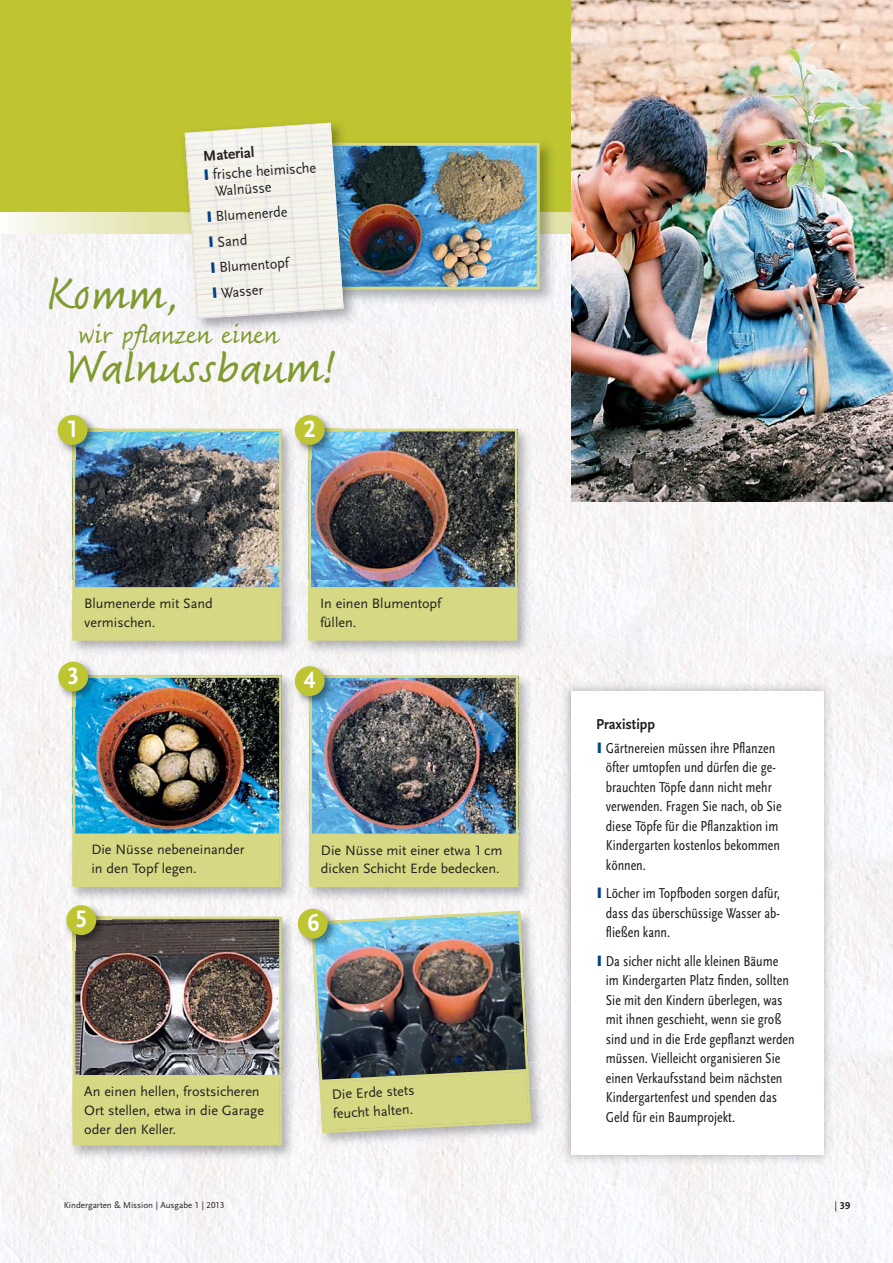
<style>
.page{position:relative;width:893px;height:1263px;background:#fff}
.page>*{position:absolute;margin:0;border:0;box-sizing:border-box;transform-origin:0 0}
.t1{font:49.5px "Fineprint Pro";color:#7f9b30}
.t2{font:28.5px "Fineprint Pro";color:#7f9b30}
.t3{font:700 24.9px "Scala Sans LF";color:#fff;scale:.95 1}
.t4{font:15px/19.5px "Scala Sans Regular Con";color:#231f20;scale:.95 1}
.t5{font:15px/25.5px "Scala Sans LF";color:#231f20;scale:.95 1}
.t6{font:700 15px "Scala Sans LF";color:#231f20;scale:.95 1}
.t7{font:700 15px "Scala Sans LF";color:#231f20}
.t8{font:14.1px/18.9px "Scala Sans LF";color:#231f20}
.t9{font:700 10.5px "Scala Sans LF";color:#231f20}
.t10{font:9px "Scala Sans LF";color:#231f20}
.s1{font-weight:400}
</style>
<div class="page">
<div style="left:0;top:234px;width:893px;height:1029px;background:#f7f5f7"></div>
<div style="left:0;top:0;width:893px;height:234px;background:#bec531"></div>
<div style="left:0;top:213px;width:152px;height:21px;background:linear-gradient(to right,#fcfdfa,#e3e2ac)"></div>
<div style="left:150px;top:213px;width:563px;height:21px;background:#e2e3aa"></div>
<img style="left:66px;top:422px;width:234px;height:237px">
<img style="left:76px;top:433px;width:202px;height:148px">
<div style="left:72px;top:429px;width:210px;height:209px;border:3px solid #d6d884"></div>
<img style="left:282px;top:581px;width:18px;height:24px">
<img style="left:66px;top:581px;width:6px;height:24px">
<img style="left:72px;top:581px;width:210px;height:6px">
<div style="left:75px;top:590px;width:204px;height:48px;background:#d6d884"></div>
<div style="left:72px;top:587px;width:210px;height:54px;border:3px solid #d6d884"></div>
<img style="left:557px;top:679px;width:279px;height:489px">
<div style="left:571px;top:692px;width:252px;height:463px;background:#fff"></div>
<img style="left:571px;top:0;width:322px;height:501px">
<img style="left:52px;top:409px;width:51px;height:51px">
<img style="left:66px;top:422px;width:37px;height:38px">
<img style="left:72px;top:429px;width:31px;height:31px">
<div style="left:58px;top:415px;width:29px;height:30px;background:#bec531;border-radius:50%"></div>
<img style="left:66px;top:669px;width:234px;height:158px">
<img style="left:77px;top:679px;width:201px;height:148px">
<div style="left:73px;top:675px;width:209px;height:210px;border:3px solid #d6d884"></div>
<img style="left:66px;top:852px;width:234px;height:53px">
<img style="left:282px;top:827px;width:18px;height:25px">
<img style="left:66px;top:827px;width:7px;height:25px">
<img style="left:73px;top:827px;width:209px;height:6px">
<div style="left:75px;top:836px;width:204px;height:48px;background:#d6d884"></div>
<div style="left:73px;top:833px;width:209px;height:54px;border:3px solid #d6d884"></div>
<img style="left:52px;top:656px;width:51px;height:51px">
<img style="left:66px;top:656px;width:37px;height:3px">
<img style="left:66px;top:669px;width:37px;height:38px">
<div style="left:58px;top:662px;width:30px;height:29px;background:#bec531;border-radius:50%"></div>
<img style="left:302px;top:422px;width:234px;height:159px">
<img style="left:312px;top:433px;width:202px;height:148px">
<div style="left:308px;top:429px;width:210px;height:209px;border:3px solid #d6d884"></div>
<img style="left:302px;top:605px;width:234px;height:54px">
<img style="left:518px;top:581px;width:18px;height:24px">
<img style="left:302px;top:581px;width:6px;height:24px">
<img style="left:308px;top:581px;width:210px;height:6px">
<div style="left:311px;top:590px;width:204px;height:48px;background:#d6d884"></div>
<div style="left:308px;top:587px;width:210px;height:54px;border:3px solid #d6d884"></div>
<img style="left:289px;top:409px;width:51px;height:51px">
<img style="left:289px;top:422px;width:11px;height:38px">
<img style="left:302px;top:422px;width:38px;height:38px">
<div style="left:295px;top:415px;width:30px;height:30px;background:#bec531;border-radius:50%"></div>
<img style="left:303px;top:669px;width:234px;height:158px">
<img style="left:313px;top:679px;width:201px;height:148px">
<div style="left:309px;top:675px;width:209px;height:210px;border:3px solid #d6d884"></div>
<img style="left:303px;top:852px;width:234px;height:53px">
<img style="left:518px;top:827px;width:19px;height:25px">
<img style="left:303px;top:827px;width:6px;height:25px">
<img style="left:309px;top:827px;width:209px;height:7px">
<div style="left:312px;top:836px;width:204px;height:48px;background:#d6d884"></div>
<div style="left:309px;top:834px;width:209px;height:53px;border:3px solid #d6d884"></div>
<img style="left:289px;top:660px;width:51px;height:51px">
<img style="left:289px;top:669px;width:11px;height:42px">
<img style="left:303px;top:669px;width:37px;height:42px">
<div style="left:295px;top:666px;width:30px;height:30px;background:#bec531;border-radius:50%"></div>
<img style="left:351px;top:142px;width:208px;height:167px">
<img style="left:321px;top:234px;width:238px;height:1px">
<img style="left:361px;top:147px;width:175px;height:139px">
<div style="left:321px;top:143px;width:219px;height:147px;border:3px solid #d6d884"></div>
<img style="left:184px;top:235px;width:180px;height:104px">
<img style="left:314px;top:234px;width:50px;height:93px">
<img style="left:344px;top:146px;width:17px;height:141px">
<img style="left:66px;top:910px;width:234px;height:159px">
<img style="left:77px;top:921px;width:201px;height:148px">
<div style="left:73px;top:917px;width:209px;height:209px;border:3px solid #d6d884"></div>
<img style="left:66px;top:1093px;width:234px;height:70px">
<img style="left:282px;top:1069px;width:18px;height:24px">
<img style="left:66px;top:1069px;width:7px;height:24px">
<img style="left:73px;top:1069px;width:209px;height:6px">
<div style="left:75px;top:1078px;width:204px;height:65px;background:#d6d884"></div>
<div style="left:73px;top:1075px;width:209px;height:70px;border:3px solid #d6d884"></div>
<img style="left:60px;top:899px;width:51px;height:51px">
<img style="left:66px;top:899px;width:45px;height:6px">
<img style="left:66px;top:910px;width:45px;height:40px">
<div style="left:66px;top:905px;width:30px;height:30px;background:#bec531;border-radius:50%"></div>
<img style="left:306px;top:905px;width:240px;height:195px">
<img style="left:310px;top:909px;width:223px;height:223px">
<img style="left:314px;top:1062px;width:236px;height:90px">
<img style="left:531px;top:1062px;width:16px;height:27px">
<img style="left:312px;top:1073px;width:6px;height:27px">
<img style="left:319px;top:1062px;width:212px;height:5px">
<svg style="left:318px;top:1067px;width:215px;height:68px;background:#c1c485"></svg>
<img style="left:291px;top:903px;width:51px;height:52px">
<svg style="left:290px;top:903px;width:10px;height:2px"></svg>
<img style="left:303px;top:901px;width:39px;height:4px">
<img style="left:291px;top:910px;width:9px;height:45px">
<img style="left:304px;top:915px;width:38px;height:39px">
<img style="left:343px;top:923px;width:1px;height:31px">
<img style="left:311px;top:920px;width:32px;height:34px">
<div style="left:297px;top:908px;width:31px;height:31px;background:#bec531;border-radius:50%"></div>
<svg style="left:185px;top:123px;width:159px;height:196px;background:#e8e9df"></svg>
<p class="t7" style="left:203px;top:150px;width:53px;rotate:-4deg">Material</p>
<p class="t5" style="left:212px;top:168px;width:111px;line-height:16.5px;rotate:-4deg">frische heimische<br>Walnüsse</p>
<p class="t5" style="left:215px;top:205px;width:77px;rotate:-4deg">Blumenerde<br>Sand<br>Blumentopf<br>Wasser</p>
<h1 class="t1" style="left:46px;top:273px;width:134px">Komm,</h1>
<h2 class="t2" style="left:78px;top:323px;width:201px">wir pflanzen einen</h2>
<h1 class="t1" style="left:65px;top:347px;width:273px">Walnussbaum!</h1>
<h3 class="t3" style="left:67px;top:419px;width:14px">1</h3>
<h3 class="t3" style="left:304px;top:419px;width:14px">2</h3>
<p class="t8" style="left:84px;top:595px;width:130px">Blumenerde mit Sand vermischen.</p>
<p class="t8" style="left:320px;top:595px;width:123px">In einen Blumentopf füllen.</p>
<h3 class="t3" style="left:67px;top:666px;width:14px">3</h3>
<h3 class="t3" style="left:304px;top:670px;width:14px">4</h3>
<p class="t8" style="left:91px;top:841px;width:155px">Die Nüsse nebeneinander in den Topf legen.</p>
<h3 class="t3" style="left:75px;top:909px;width:14px">5</h3>
<p class="t8" style="left:321px;top:842px;width:183px">Die Nüsse mit einer etwa 1 cm dicken Schicht Erde bedecken.</p>
<p class="t8" style="left:84px;top:1083px;width:181px">An einen hellen, frostsicheren<br>Ort stellen, etwa in die Garage oder den Keller.</p>
<p class="t8" style="left:332px;top:1086px;width:84px;rotate:-3deg">Die Erde stets feucht halten.</p>
<p class="t6" style="left:596px;top:718px;width:64px">Praxistipp</p>
<p class="t4" style="left:606px;top:739px;width:187px">Gärtnereien müssen ihre Pflanzen öfter umtopfen und dürfen die ge&shy;brauchten Töpfe dann nicht mehr verwenden. Fragen Sie nach, ob Sie diese Töpfe für die Pflanzaktion im<br>Kindergarten kostenlos bekommen können.</p>
<p class="t4" style="left:606px;top:885px;width:185px;text-align:justify">Löcher im Topfboden sorgen dafür, dass das überschüssige Wasser ab&shy;fließen kann.</p>
<p class="t4" style="left:606px;top:952px;width:200px">Da sicher nicht alle kleinen Bäume im Kindergarten Platz finden, sollten Sie mit den Kindern überlegen, was mit ihnen geschieht, wenn sie groß sind und in die Erde gepflanzt werden müssen. Vielleicht organisieren Sie einen Verkaufsstand beim nächsten Kindergartenfest und spenden das Geld für ein Baumprojekt.</p>
<p class="t10" style="left:64px;top:1201px;width:162px">Kindergarten &amp; Mission | Ausgabe 1 | 2013</p>
<p class="t9" style="left:834px;top:1201px;width:18px"><span class="s1">|</span> 39</p>
</div>
